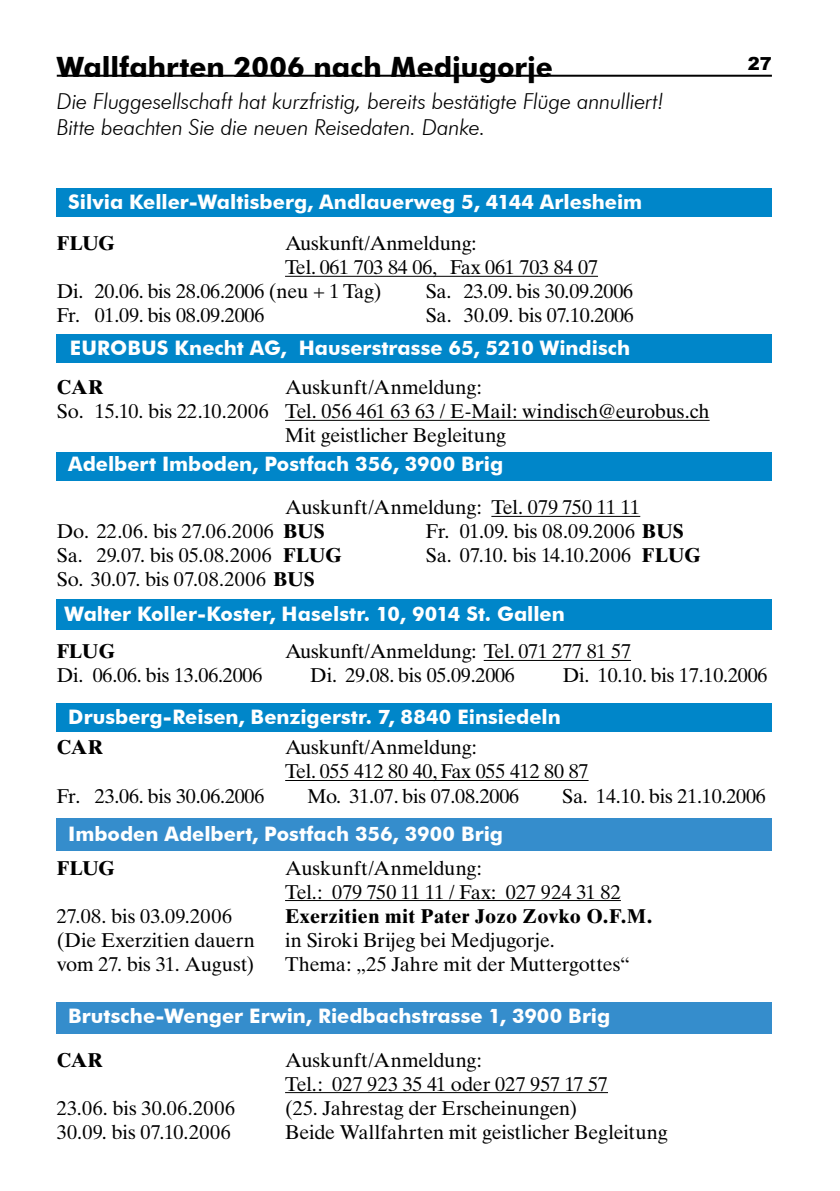
<style>
.page{position:relative;width:840px;height:1191px;background:#fff}
.page>*{position:absolute;margin:0;border:0;box-sizing:border-box;transform-origin:0 0}
.t1{font:700 28px "Futura BT";letter-spacing:.005em;color:#000}
.t2{font:italic 300 22px/26.4px "Futura BT";letter-spacing:-.015em;color:#000}
.t3{font:20px/24px "Times Ten";letter-spacing:-.01em;color:#000}
.t4{font:700 20px "Futura BT";color:#fff}
.t5{font:20px/24px "Times Ten";letter-spacing:.02em;color:#000}
.t6{font:700 20px "Times Ten";letter-spacing:.015em;color:#000}
.t7{font:20px/24px "Times Ten";letter-spacing:.01em;color:#000}
.t8{font:700 20px "Futura BT";letter-spacing:-.02em;color:#fff}
.t9{font:20px "Times Ten";letter-spacing:.015em;color:#000}
.t10{font:900 18px "Arial";color:#000}
.s1{font-weight:700}
</style>
<div class="page">
<hr style="left:57px;top:75px;width:714px;height:2px;background:#000">
<hr style="left:491px;top:516px;width:149px;height:1px;background:#000">
<hr style="left:285px;top:276px;width:312px;height:1px;background:#000">
<div style="left:57px;top:189px;width:714px;height:28px;background:#0086c9"></div>
<hr style="left:483px;top:660px;width:147px;height:1px;background:#000">
<hr style="left:285px;top:780px;width:303px;height:1px;background:#000">
<div style="left:57px;top:703px;width:714px;height:28px;background:#0086c9"></div>
<div style="left:57px;top:452px;width:714px;height:28px;background:#0086c9"></div>
<div style="left:57px;top:600px;width:714px;height:30px;background:#0086c9"></div>
<div style="left:57px;top:335px;width:714px;height:28px;background:#0086c9"></div>
<hr style="left:285px;top:420px;width:424px;height:1px;background:#000">
<div style="left:57px;top:818px;width:714px;height:32px;background:#358dcc"></div>
<hr style="left:285px;top:900px;width:335px;height:1px;background:#000">
<div style="left:57px;top:1002px;width:714px;height:32px;background:#358dcc"></div>
<hr style="left:285px;top:1092px;width:322px;height:1px;background:#000">
<h1 class="t1" style="left:57px;top:50px;width:497px">Wallfahrten 2006 nach Medjugorje</h1>
<p class="t10" style="left:747px;top:50px;width:13px">27</p>
<p class="t2" style="left:57px;top:88px;width:608px">Die Fluggesellschaft hat kurzfristig, bereits bestätigte Flüge annulliert!<br>Bitte beachten Sie die neuen Reisedaten. Danke.</p>
<p class="t4" style="left:68px;top:190px;width:575px">Silvia Keller-Waltisberg, Andlauerweg 5, 4144 Arlesheim</p>
<p class="t6" style="left:57px;top:231px;width:59px">FLUG</p>
<p class="t3" style="left:285px;top:231px;width:314px">Auskunft/Anmeldung:<br>Tel. 061 703 84 06, Fax 061 703 84 07</p>
<p class="t3" style="left:57px;top:279px;width:326px">Di. 20.06. bis 28.06.2006 (neu + 1 Tag)<br>Fr. 01.09. bis 08.09.2006</p>
<p class="t3" style="left:425px;top:279px;width:210px">Sa. 23.09. bis 30.09.2006<br>Sa. 30.09. bis 07.10.2006</p>
<p class="t4" style="left:70px;top:336px;width:15px">EURO</p>
<p class="t4" style="left:127px;top:336px;width:504px">BUS Knecht AG, H auserstrasse 65, 5210 Windisch</p>
<p class="t6" style="left:57px;top:375px;width:48px">CAR</p>
<p class="t3" style="left:285px;top:375px;width:198px">Auskunft/Anmeldung:</p>
<p class="t3" style="left:57px;top:399px;width:654px">So. 15.10. bis 22.10.2006 Tel. 056 461 63 63 / E-Mail: windisch@eurobus.ch</p>
<p class="t3" style="left:285px;top:423px;width:222px">Mit geistlicher Begleitung</p>
<p class="t4" style="left:68px;top:452px;width:436px">Adelbert I mboden, Postfach 356, 3900 Brig</p>
<p class="t3" style="left:285px;top:495px;width:356px">Auskunft/Anmeldung: Tel. 079 750 11 11</p>
<p class="t5" style="left:57px;top:519px;width:286px">Do. 22.06. bis 27.06.2006 <span class="s1">BUS<br></span>Sa. 29.07. bis 05.08.2006 <span class="s1">FLUG<br></span>So. 30.07. bis 07.08.2006 <span class="s1">BUS</span></p>
<p class="t7" style="left:425px;top:519px;width:276px">Fr. 01.09. bis 08.09.2006 <span class="s1">BUS<br></span>Sa. 07.10. bis 14.10.2006 <span class="s1">FLUG</span></p>
<p class="t8" style="left:65px;top:601px;width:501px">Walter Koller-Koster, H aselstr. 10, 9014 St. Gallen</p>
<p class="t6" style="left:57px;top:639px;width:60px">FLUG</p>
<p class="t3" style="left:285px;top:639px;width:347px">Auskunft/Anmeldung: Tel. 071 277 81 57</p>
<p class="t3" style="left:57px;top:663px;width:207px">Di. 06.06. bis 13.06.2006</p>
<p class="t3" style="left:310px;top:663px;width:206px">Di. 29.08. bis 05.09.2006</p>
<p class="t3" style="left:562px;top:663px;width:206px">Di. 10.10. bis 17.10.2006</p>
<p class="t4" style="left:68px;top:705px;width:494px">Drusberg-Reisen, Benzigerstr. 7, 8840 Einsiedeln</p>
<p class="t6" style="left:57px;top:735px;width:48px">CAR</p>
<p class="t3" style="left:285px;top:735px;width:305px">Auskunft/Anmeldung:<br>Tel. 055 412 80 40, Fax 055 412 80 87</p>
<p class="t3" style="left:57px;top:783px;width:209px">Fr. 23.06. bis 30.06.2006</p>
<p class="t3" style="left:307px;top:783px;width:213px">Mo. 31.07. bis 07.08.2006</p>
<p class="t3" style="left:562px;top:783px;width:205px">Sa. 14.10. bis 21.10.2006</p>
<p class="t4" style="left:68px;top:821px;width:436px">I mboden Adelbert, Postfach 356, 3900 Brig</p>
<p class="t6" style="left:57px;top:855px;width:59px">FLUG</p>
<p class="t3" style="left:285px;top:855px;width:337px">Auskunft/Anmeldung:<br>Tel.: 079 750 11 11 / Fax: 027 924 31 82</p>
<p class="t9" style="left:57px;top:904px;width:177px">27.08. bis 03.09.2006</p>
<p class="t6" style="left:285px;top:903px;width:368px">Exerzitien mit Pater Jozo Zovko O.F.M.</p>
<p class="t3" style="left:57px;top:927px;width:199px">(Die Exerzitien dauern</p>
<p class="t3" style="left:285px;top:927px;width:271px">in Siroki Brijeg bei Medjugorje.</p>
<p class="t3" style="left:57px;top:951px;width:199px">vom 27. bis 31. August)</p>
<p class="t3" style="left:285px;top:951px;width:346px">Thema: „25 Jahre mit der Muttergottes“</p>
<p class="t4" style="left:68px;top:1004px;width:543px">Brutsche-Wenger Erwin, Riedbachstrasse 1, 3900 Brig</p>
<p class="t6" style="left:57px;top:1047px;width:48px">CAR</p>
<p class="t3" style="left:285px;top:1047px;width:324px">Auskunft/Anmeldung:<br>Tel.: 027 923 35 41 oder 027 957 17 57</p>
<p class="t5" style="left:57px;top:1095px;width:180px">23.06. bis 30.06.2006</p>
<p class="t3" style="left:285px;top:1095px;width:293px">(25. Jahrestag der Erscheinungen)</p>
<p class="t9" style="left:57px;top:1120px;width:175px">30.09. bis 07.10.2006</p>
<p class="t3" style="left:285px;top:1119px;width:384px">Beide Wallfahrten mit geistlicher Begleitung</p>
</div>
